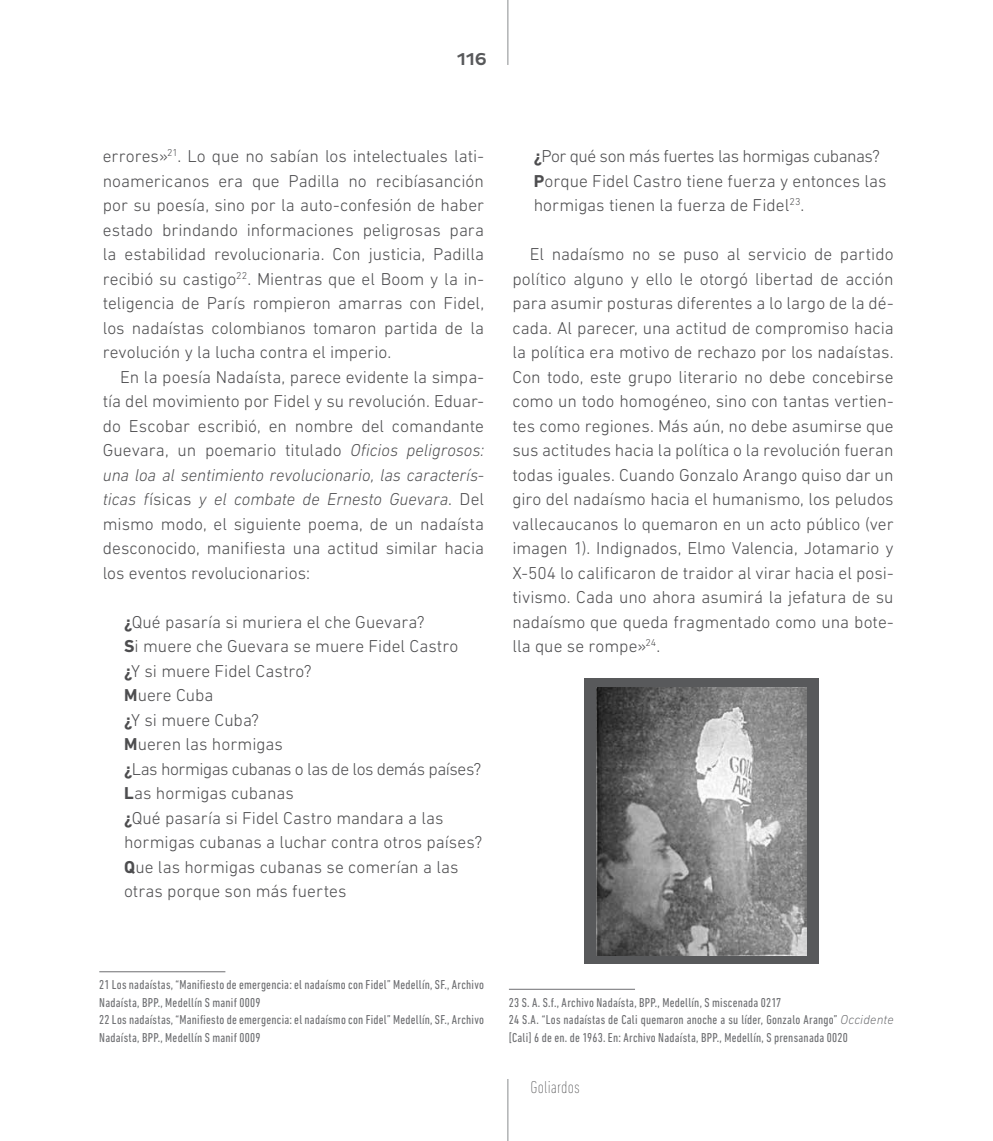
<style>
.page{position:relative;width:993px;height:1141px;background:#fff}
.page>*{position:absolute;margin:0;border:0;box-sizing:border-box;transform-origin:0 0}
.t1{font:300 17.5px/24.5px "DIN Next LT Pro";color:#4d4d4f;text-align:justify}
.t2{font:200 condensed 17.5px "DIN Next LT Pro";letter-spacing:.01em;color:#4d4d4f}
.t3{font:500 17.5px "Pluto Sans";color:#58595b}
.t4{font:condensed 13.12px/17.5px "DIN Next LT Pro";letter-spacing:.02em;color:#6d6e71}
.s1{font-style:italic}
.s2{font-weight:700}
.s3{font-weight:300;font-style:italic;font-stretch:normal}
</style>
<div class="page">
<hr style="left:507px;top:0;width:1px;height:65px;background:#8a8c8e">
<hr style="left:507px;top:1079px;width:1px;height:62px;background:#8a8c8e">
<hr style="left:508px;top:989px;width:126px;height:1px;background:#6d6e71">
<div style="left:584px;top:678px;width:234px;height:286px;background:#58595b"></div>
<hr style="left:99px;top:971px;width:126px;height:1px;background:#6d6e71">
<img style="left:596px;top:687px;width:210px;height:268px">
<p class="t3" style="left:457px;top:49px;width:31px">116</p>
<p class="t1" style="left:103px;top:144px;width:382px">errores»<sup>21</sup>. Lo que no sabían los intelectuales lati&shy;noamericanos era que Padilla no recibíasanción por su poesía, sino por la auto-confesión de haber estado brindando informaciones peligrosas para la estabilidad revolucionaria. Con justicia, Padilla recibió su castigo<sup>22</sup>. Mientras que el Boom y la in&shy;teligencia de París rompieron amarras con Fidel, los nadaístas colombianos tomaron partida de la revolución y la lucha contra el imperio.</p>
<p class="t1" style="left:103px;top:364px;width:382px;text-indent:17px">En la poesía Nadaísta, parece evidente la simpa&shy;tía del movimiento por Fidel y su revolución. Eduar&shy;do Escobar escribió, en nombre del comandante Guevara, un poemario titulado <span class="s1">Oficios peligrosos: una loa al sentimiento revolucionario, las caracterís&shy;ticas f</span>ísicas <span class="s1">y el combate de Ernesto Guevara</span>. Del mismo modo, el siguiente poema, de un nadaísta desconocido, manifiesta una actitud similar hacia los eventos revolucionarios:</p>
<p class="t1" style="left:124px;top:609px;width:359px;text-align:left"><span class="s2">¿</span>Qué pasaría si muriera el che Guevara?<br><span class="s2">S</span>i muere che Guevara se muere Fidel Castro<br><span class="s2">¿</span>Y si muere Fidel Castro?<br><span class="s2">M</span>uere Cuba<br><span class="s2">¿</span>Y si muere Cuba?<br><span class="s2">M</span>ueren las hormigas<br><span class="s2">¿</span>Las hormigas cubanas o las de los demás países?<br><span class="s2">L</span>as hormigas cubanas<br><span class="s2">¿</span>Qué pasaría si Fidel Castro mandara a las hormigas cubanas a luchar contra otros países?<br><span class="s2">Q</span>ue las hormigas cubanas se comerían a las otras porque son más fuertes</p>
<p class="t1" style="left:533px;top:144px;width:354px;text-align:left"><span class="s2">¿</span>Por qué son más fuertes las hormigas cubanas?<br><span class="s2">P</span>orque Fidel Castro tiene fuerza y entonces las hormigas tienen la fuerza de Fidel<sup>23</sup>.</p>
<p class="t1" style="left:512px;top:242px;width:382px;text-indent:17px">El nadaísmo no se puso al servicio de partido político alguno y ello le otorgó libertad de acción para asumir posturas diferentes a lo largo de la dé&shy;cada. Al parecer, una actitud de compromiso hacia la política era motivo de rechazo por los nadaístas.<br>Con todo, este grupo literario no debe concebirse como un todo homogéneo, sino con tantas vertien&shy;tes como regiones. Más aún, no debe asumirse que sus actitudes hacia la política o la revolución fueran todas iguales. Cuando Gonzalo Arango quiso dar un giro del nadaísmo hacia el humanismo, los peludos vallecaucanos lo quemaron en un acto público (ver imagen 1). Indignados, Elmo Valencia, Jotamario y X-504 lo calificaron de traidor al virar hacia el posi&shy;tivismo. Cada uno ahora asumirá la jefatura de su nadaísmo que queda fragmentado como una bote&shy;lla que se rompe»<sup>24</sup>.</p>
<p class="t4" style="left:99px;top:976px;width:386px">21 Los nadaístas, “Manifiesto de emergencia: el nadaísmo con Fidel” Medellín, SF., Archivo Nadaísta, BPP., Medellín S manif 0009<br>22 Los nadaístas, “Manifiesto de emergencia: el nadaísmo con Fidel” Medellín, SF., Archivo Nadaísta, BPP., Medellín S manif 0009</p>
<p class="t4" style="left:508px;top:993px;width:386px">23 S. A. S.f., Archivo Nadaísta, BPP., Medellín, S miscenada 0217<br>24 S.A. “Los nadaístas de Cali quemaron anoche a su líder, Gonzalo Arango” <span class="s3">Occidente </span>[Cali] 6 de en. de 1963. En: Archivo Nadaísta, BPP., Medellín, S prensanada 0020</p>
<p class="t2" style="left:530px;top:1077px;width:51px">Goliardos</p>
</div>
